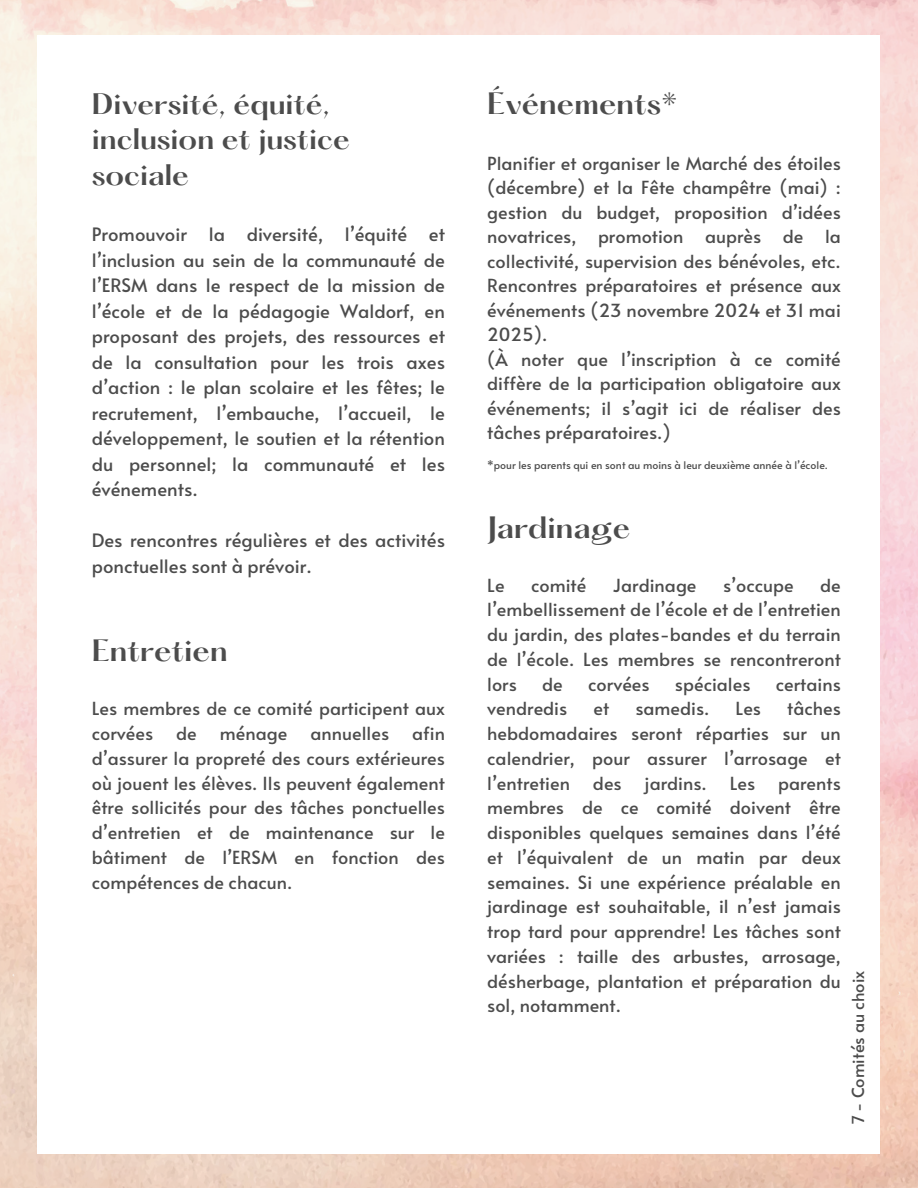
<style>
.page{position:relative;width:918px;height:1188px;background:#fff}
.page>*{position:absolute;margin:0;border:0;box-sizing:border-box;transform-origin:0 0}
.t1{font:600 27px "Hatton";color:#4c4c4c}
.t2{font:600 25.95px/35.5px "Hatton";color:#4c4c4c}
.t3{font:18.45px/25.5px "Alata";color:#4c4c4c;text-align:justify}
.t4{font:18px/24.8px "Alata";color:#4c4c4c;text-align:justify}
.t5{font:16.5px "Alata";color:#4c4c4c}
.t6{font:10.5px "Alata";color:#4c4c4c}
</style>
<div class="page">
<img style="left:0;top:0;width:918px;height:1188px">
<div style="left:37px;top:35px;width:843px;height:1118px;background:#fff"></div>
<h1 class="t1" style="left:487px;top:91px;width:192px">Événements*</h1>
<h1 class="t2" style="left:92px;top:89px;width:240px">Diversité, équité,</h1>
<h2 class="t4" style="left:425px;top:89px;width:125px">Portes ouvertes</h2>
<h1 class="t2" style="left:92px;top:124px;width:260px">inclusion et justice sociale</h1>
<h2 class="t4" style="left:487px;top:150px;width:355px;text-align:left">Planifier et organiser le Marché des étoiles (décembre) et la Fête champêtre (mai) : gestion du budget, proposition d’idées novatrices, promotion auprès de la collectivité, supervision des bénévoles, etc.<br>Rencontres préparatoires et présence aux événements (23 novembre 2024 et 31 mai 2025).<br>(À noter que l’inscription à ce comité diffère de la participation obligatoire aux événements; il s’agit ici de réaliser des tâches préparatoires.)</h2>
<h2 class="t6" style="left:487px;top:458px;width:342px">*pour les parents qui en sont au moins à leur deuxième année à l’école.</h2>
<h2 class="t3" style="left:92px;top:221px;width:355px">Promouvoir la diversité, l’équité et l’inclusion au sein de la communauté de l’ERSM dans le respect de la mission de l’école et de la pédagogie Waldorf, en proposant des projets, des ressources et de la consultation pour les trois axes d’action : le plan scolaire et les fêtes; le recrutement, l’embauche, l’accueil, le développement, le soutien et la rétention du personnel; la communauté et les événements.</h2>
<p class="t3" style="left:92px;top:527px;width:355px">Des rencontres régulières et des activités ponctuelles sont à prévoir.</p>
<h2 class="t1" style="left:487px;top:514px;width:145px">Jardinage</h2>
<p class="t4" style="left:487px;top:572px;width:19px">Le</p>
<p class="t4" style="left:531px;top:572px;width:57px">comité</p>
<p class="t4" style="left:613px;top:572px;width:85px">Jardinage</p>
<p class="t4" style="left:723px;top:572px;width:72px">s’occupe</p>
<p class="t4" style="left:487px;top:572px;width:355px;text-indent:333px">de l’embellissement de l’école et de l’entretien du jardin, des plates-bandes et du terrain de l’école. Les membres se rencontreront lors</p>
<h2 class="t1" style="left:92px;top:638px;width:137px">Entretien</h2>
<h1 class="t4" style="left:92px;top:696px;width:355px">Les membres de ce comité participent aux corvées</h1>
<p class="t4" style="left:542px;top:671px;width:22px">de</p>
<p class="t4" style="left:588px;top:671px;width:63px">corvées</p>
<p class="t4" style="left:675px;top:671px;width:77px">spéciales</p>
<p class="t4" style="left:776px;top:671px;width:67px">certains</p>
<p class="t4" style="left:487px;top:696px;width:82px">vendredis</p>
<p class="t4" style="left:593px;top:696px;width:17px">et</p>
<p class="t4" style="left:635px;top:696px;width:76px">samedis.</p>
<p class="t4" style="left:736px;top:696px;width:27px">Les</p>
<p class="t4" style="left:487px;top:696px;width:355px;text-indent:300px">tâches hebdomadaires seront réparties sur un calendrier, pour assurer l’arrosage et l’entretien</p>
<h1 class="t4" style="left:176px;top:720px;width:22px">de</h1>
<h1 class="t4" style="left:220px;top:720px;width:69px">ménage</h1>
<h1 class="t4" style="left:310px;top:720px;width:80px">annuelles</h1>
<h1 class="t4" style="left:92px;top:720px;width:355px;text-indent:320px">afin d’assurer la propreté des cours extérieures où jouent les élèves. Ils peuvent également être sollicités pour des tâches ponctuelles d’entretien et de maintenance sur le bâtiment de l’ERSM en fonction des compétences de chacun.</h1>
<p class="t4" style="left:593px;top:770px;width:30px">des</p>
<p class="t4" style="left:645px;top:770px;width:64px">jardins.</p>
<p class="t4" style="left:730px;top:770px;width:27px">Les</p>
<p class="t4" style="left:487px;top:770px;width:355px;text-indent:291px">parents membres de ce comité doivent être disponibles quelques semaines dans l’été et l’équivalent de un matin par deux semaines. Si une expérience préalable en jardinage est souhaitable, il n’est jamais trop tard pour apprendre! Les tâches sont variées : taille des arbustes, arrosage, désherbage, plantation et préparation du sol, notamment.</p>
<h1 class="t5" style="left:846px;top:1124px;width:155px;rotate:-90deg">7 - Comités au choix</h1>
</div>
